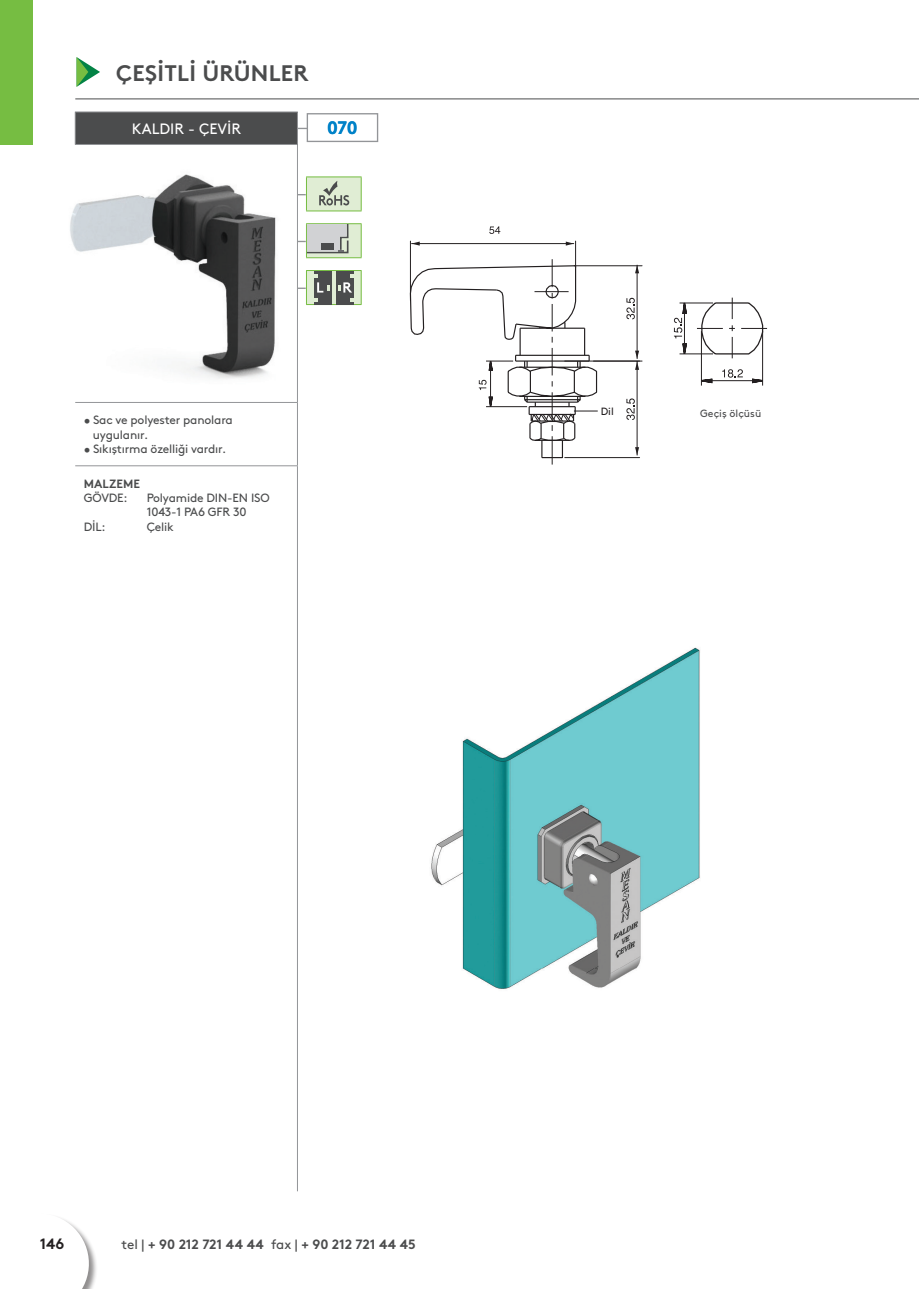
<style>
.page{position:relative;width:919px;height:1289px;background:#fff}
.page>*{position:absolute;margin:0;border:0;box-sizing:border-box;transform-origin:0 0}
.t1{font:700 22.5px "Brown Pro";letter-spacing:.01em;color:#4b4c4d}
.t2{font:700 18px "Brown Pro";color:#0082c8}
.t3{font:15px "Brown Pro";color:#fff}
.t4{font:700 15px "Brown Pro";color:#231f20}
.t5{font:700 13.5px "Brown Pro";color:#4b4c4d}
.t6{font:12px/14.4px "Brown Pro";letter-spacing:-.015em;color:#4b4c4d}
.t7{font:700 12px "Brown Pro";color:#4b4c4d}
.t8{font:10.5px "Brown Pro";color:#4b4c4d}
.t9{font:10.5px "Brown Pro";color:#231f20}
.s1{font-weight:400}
</style>
<div class="page">
<svg style="left:77px;top:57px;width:23px;height:30px"></svg>
<div style="left:0;top:1213px;width:98px;height:75px;background:#231f20;opacity:.5"></div>
<svg style="left:0;top:1213px;width:94px;height:75px"></svg>
<div style="left:307px;top:113px;width:71px;height:29px;border:1px solid #939598"></div>
<hr style="left:701px;top:331px;width:1px;height:54px;background:#231f20">
<hr style="left:762px;top:331px;width:1px;height:54px;background:#231f20">
<svg style="left:674px;top:297px;width:94px;height:87px"></svg>
<svg style="left:409px;top:241px;width:189px;height:223px"></svg>
<svg style="left:489px;top:226px;width:11px;height:8px"></svg>
<svg style="left:635px;top:447px;width:4px;height:8px"></svg>
<hr style="left:636px;top:361px;width:1px;height:94px;background:#231f20">
<hr style="left:593px;top:361px;width:49px;height:1px;background:#231f20">
<hr style="left:564px;top:457px;width:75px;height:1px;background:#231f20">
<svg style="left:626px;top:398px;width:8px;height:22px"></svg>
<hr style="left:574px;top:265px;width:68px;height:1px;background:#231f20">
<svg style="left:635px;top:265px;width:4px;height:8px"></svg>
<svg style="left:635px;top:350px;width:4px;height:20px"></svg>
<hr style="left:636px;top:265px;width:1px;height:93px;background:#231f20">
<hr style="left:564px;top:361px;width:75px;height:1px;background:#231f20">
<svg style="left:626px;top:298px;width:8px;height:21px"></svg>
<img style="left:70px;top:143px;width:206px;height:236px">
<img style="left:431px;top:647px;width:269px;height:342px">
<hr style="left:75px;top:98px;width:843px;height:1px;background:#4b4c4d">
<hr style="left:306px;top:176px;width:55px;height:1px;background:#76bd42">
<hr style="left:361px;top:177px;width:1px;height:33px;background:#76bd42">
<hr style="left:361px;top:224px;width:1px;height:33px;background:#76bd42">
<hr style="left:361px;top:271px;width:1px;height:33px;background:#76bd42">
<hr style="left:306px;top:304px;width:55px;height:1px;background:#76bd42">
<svg style="left:298px;top:177px;width:63px;height:127px"></svg>
<div style="left:0;top:0;width:32px;height:145px;background:#76bd42"></div>
<div style="left:75px;top:112px;width:222px;height:32px;background:#4b4c4d"></div>
<hr style="left:75px;top:112px;width:223px;height:1px;background:#939598">
<hr style="left:75px;top:112px;width:1px;height:32px;background:#939598">
<hr style="left:297px;top:112px;width:1px;height:32px;background:#939598">
<hr style="left:75px;top:144px;width:223px;height:1px;background:#939598">
<hr style="left:297px;top:145px;width:1px;height:257px;background:#939598">
<hr style="left:75px;top:402px;width:223px;height:1px;background:#939598">
<hr style="left:297px;top:403px;width:1px;height:62px;background:#939598">
<hr style="left:75px;top:465px;width:223px;height:1px;background:#939598">
<hr style="left:297px;top:466px;width:1px;height:725px;background:#939598">
<h1 class="t1" style="left:116px;top:55px;width:194px">ÇEŞİTLİ ÜRÜNLER</h1>
<p class="t3" style="left:132px;top:117px;width:111px">KALDIR - ÇEVİR</p>
<h2 class="t2" style="left:327px;top:113px;width:32px">070</h2>
<p class="t6" style="left:93px;top:412px;width:141px;text-indent:-9px">• Sac ve polyester panolara uygulanır.</p>
<p class="t6" style="left:84px;top:440px;width:144px">• Sıkıştırma özelliği vardır.</p>
<p class="t7" style="left:84px;top:473px;width:58px">MALZEME</p>
<p class="t6" style="left:84px;top:489px;width:45px">GÖVDE:</p>
<p class="t6" style="left:147px;top:489px;width:124px">Polyamide DIN-EN ISO<br>1043-1 PA6 GFR 30</p>
<p class="t6" style="left:84px;top:518px;width:23px">DİL:</p>
<p class="t6" style="left:147px;top:518px;width:29px">Çelik</p>
<p class="t9" style="left:600px;top:403px;width:15px">Dil</p>
<p class="t8" style="left:700px;top:405px;width:63px">Geçiş ölçüsü</p>
<p class="t4" style="left:40px;top:1231px;width:26px">146</p>
<p class="t5" style="left:122px;top:1233px;width:296px"><span class="s1">tel |</span> + 90 212 721 44 44 <span class="s1">fax |</span> + 90 212 721 44 45</p>
</div>
